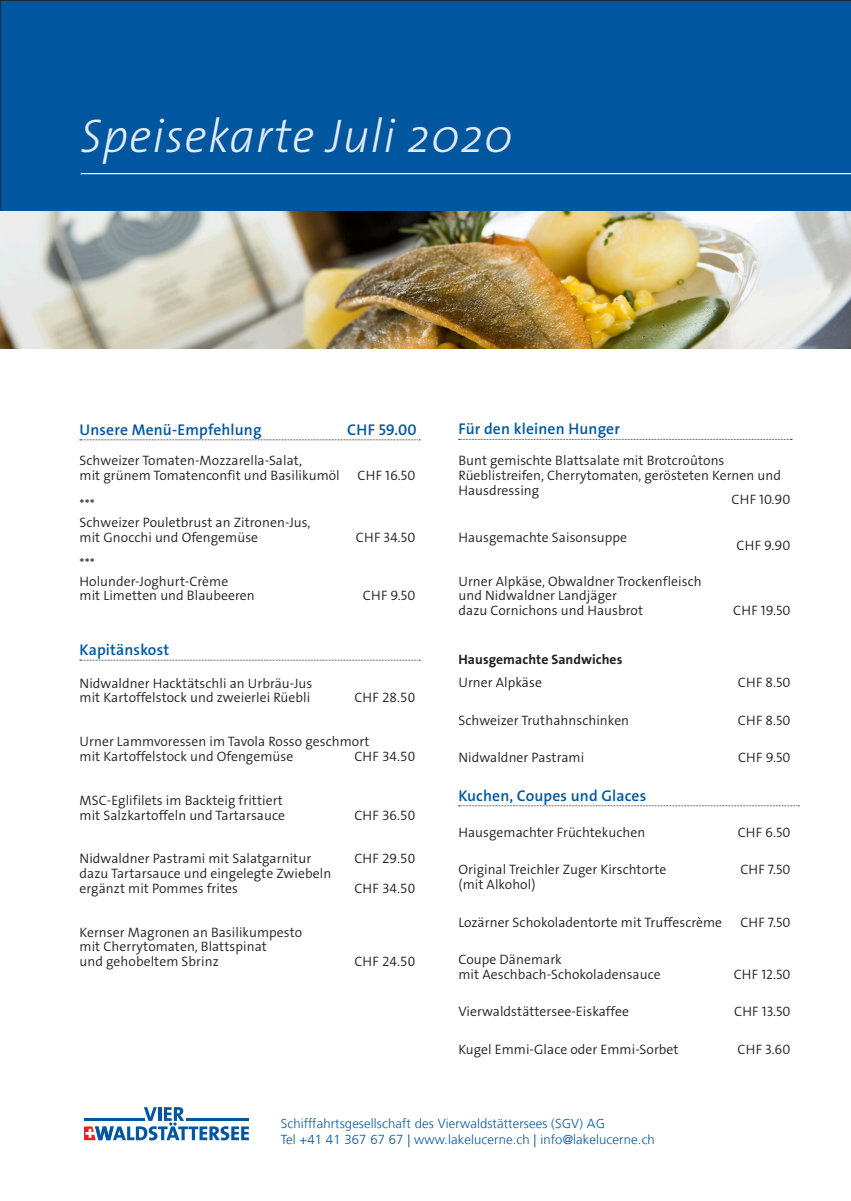
<style>
.page{position:relative;width:851px;height:1201px;background:#fff}
.page>*{position:absolute;margin:0;border:0;box-sizing:border-box;transform-origin:0 0}
.Absatzformat_5{font:italic 300 47.5px "The Sans Os F";letter-spacing:.02em;color:#e1ecf7}
.Lauftext_Titel{font:600 15.6px "The Sans Os F";letter-spacing:.01em;color:#01579f}
.Lauftext_7pt{font:300 13.65px/14.7px "The Sans Os F";letter-spacing:.005em;color:#231f20}
.Lauftext_14Pt_Untert{font:300 13.65px/14.7px "The Sans Os F";letter-spacing:.005em;color:#231f20}
.Lauftext_14Pt_Untert-2{font:700 13.65px "The Sans Os F";letter-spacing:.005em;color:#231f20}
.Adresse{font:300 13.05px "Frutiger LT Com";letter-spacing:.01em;color:#01579f}
</style>
<div class="page">
<div style="left:0;top:0;width:850px;height:212px;background:#01579f"></div>
<img style="left:0;top:212px;width:850px;height:136px">
<hr style="left:81px;top:173px;width:769px;height:1px;background:#fff">
<svg style="left:80px;top:439px;width:340px;height:1px"></svg>
<svg style="left:80px;top:660px;width:340px;height:1px"></svg>
<svg style="left:84px;top:1107px;width:165px;height:33px"></svg>
<svg style="left:458px;top:439px;width:334px;height:1px"></svg>
<svg style="left:458px;top:805px;width:341px;height:1px"></svg>
<p class="Absatzformat_5" style="left:81px;top:105px;width:434px">Speisekarte Juli 2020</p>
<p class="Lauftext_Titel" style="left:80px;top:419px;width:183px">Unsere Menü-Empfehlung</p>
<p class="Lauftext_Titel" style="left:347px;top:419px;width:71px">CHF 59.00</p>
<p class="Lauftext_7pt" style="left:80px;top:453px;width:262px">Schweizer Tomaten-Mozzarella-Salat,<br>mit grünem Tomatenconfit und Basilikumöl</p>
<p class="Lauftext_7pt" style="left:357px;top:468px;width:59px">CHF 16.50</p>
<p class="Lauftext_7pt" style="left:80px;top:497px;width:17px">***</p>
<p class="Lauftext_7pt" style="left:80px;top:515px;width:232px">Schweizer Pouletbrust an Zitronen-Jus,</p>
<p class="Lauftext_7pt" style="left:80px;top:530px;width:180px">mit Gnocchi und Ofengemüse</p>
<p class="Lauftext_7pt" style="left:356px;top:530px;width:61px">CHF 34.50</p>
<p class="Lauftext_7pt" style="left:80px;top:556px;width:17px">***</p>
<p class="Lauftext_7pt" style="left:80px;top:574px;width:177px">Holunder-Joghurt-Crème<br>mit Limetten und Blaubeeren</p>
<p class="Lauftext_7pt" style="left:363px;top:588px;width:54px">CHF 9.50</p>
<p class="Lauftext_Titel" style="left:80px;top:639px;width:91px">Kapitänskost</p>
<p class="Lauftext_7pt" style="left:80px;top:676px;width:234px">Nidwaldner Hacktätschli an Urbräu-Jus mit Kartoffelstock und zweierlei Rüebli</p>
<p class="Lauftext_7pt" style="left:354px;top:690px;width:62px">CHF 28.50</p>
<p class="Lauftext_7pt" style="left:80px;top:734px;width:291px">Urner Lammvoressen im Tavola Rosso geschmort mit Kartoffelstock und Ofengemüse</p>
<p class="Lauftext_7pt" style="left:354px;top:749px;width:62px">CHF 34.50</p>
<p class="Lauftext_7pt" style="left:80px;top:793px;width:207px">MSC-Eglifilets im Backteig frittiert mit Salzkartoffeln und Tartarsauce</p>
<p class="Lauftext_7pt" style="left:354px;top:807px;width:62px">CHF 36.50</p>
<p class="Lauftext_7pt" style="left:80px;top:851px;width:233px">Nidwaldner Pastrami mit Salatgarnitur</p>
<p class="Lauftext_7pt" style="left:354px;top:851px;width:62px">CHF 29.50</p>
<p class="Lauftext_7pt" style="left:80px;top:866px;width:253px">dazu Tartarsauce und eingelegte Zwiebeln ergänzt mit Pommes frites</p>
<p class="Lauftext_7pt" style="left:354px;top:881px;width:62px">CHF 34.50</p>
<p class="Lauftext_7pt" style="left:80px;top:924px;width:224px">Kernser Magronen an Basilikumpesto</p>
<p class="Lauftext_7pt" style="left:80px;top:939px;width:189px">mit Cherrytomaten, Blattspinat und gehobeltem Sbrinz</p>
<p class="Lauftext_7pt" style="left:354px;top:954px;width:62px">CHF 24.50</p>
<p class="Lauftext_Titel" style="left:458px;top:419px;width:163px">Für den kleinen Hunger</p>
<p class="Lauftext_14Pt_Untert" style="left:458px;top:453px;width:324px">Bunt gemischte Blattsalate mit Brotcroûtons<br>Rüeblistreifen, Cherrytomaten, gerösteten Kernen und<br>Hausdressing</p>
<p class="Lauftext_14Pt_Untert" style="left:731px;top:492px;width:60px">CHF 10.90</p>
<p class="Lauftext_14Pt_Untert" style="left:458px;top:530px;width:170px">Hausgemachte Saisonsuppe</p>
<p class="Lauftext_14Pt_Untert" style="left:736px;top:538px;width:55px">CHF 9.90</p>
<p class="Lauftext_14Pt_Untert" style="left:458px;top:574px;width:245px">Urner Alpkäse, Obwaldner Trockenfleisch und Nidwaldner Landjäger<br>dazu Cornichons und Hausbrot</p>
<p class="Lauftext_14Pt_Untert" style="left:733px;top:603px;width:59px">CHF 19.50</p>
<p class="Lauftext_14Pt_Untert-2" style="left:458px;top:651px;width:165px">Hausgemachte Sandwiches</p>
<p class="Lauftext_14Pt_Untert" style="left:458px;top:675px;width:85px">Urner Alpkäse</p>
<p class="Lauftext_14Pt_Untert" style="left:737px;top:675px;width:54px">CHF 8.50</p>
<p class="Lauftext_14Pt_Untert" style="left:458px;top:713px;width:172px">Schweizer Truthahnschinken</p>
<p class="Lauftext_14Pt_Untert" style="left:737px;top:713px;width:54px">CHF 8.50</p>
<p class="Lauftext_14Pt_Untert" style="left:458px;top:750px;width:127px">Nidwaldner Pastrami</p>
<p class="Lauftext_14Pt_Untert" style="left:738px;top:750px;width:54px">CHF 9.50</p>
<p class="Lauftext_Titel" style="left:458px;top:785px;width:189px">Kuchen, Coupes und Glaces</p>
<p class="Lauftext_14Pt_Untert" style="left:458px;top:825px;width:188px">Hausgemachter Früchtekuchen</p>
<p class="Lauftext_14Pt_Untert" style="left:737px;top:825px;width:54px">CHF 6.50</p>
<p class="Lauftext_14Pt_Untert" style="left:458px;top:862px;width:209px">Original Treichler Zuger Kirschtorte</p>
<p class="Lauftext_14Pt_Untert" style="left:740px;top:862px;width:52px">CHF 7.50</p>
<p class="Lauftext_14Pt_Untert" style="left:458px;top:877px;width:79px">(mit Alkohol)</p>
<p class="Lauftext_14Pt_Untert" style="left:458px;top:914px;width:265px">Lozärner Schokoladentorte mit Truffescrème</p>
<p class="Lauftext_14Pt_Untert" style="left:740px;top:914px;width:52px">CHF 7.50</p>
<p class="Lauftext_14Pt_Untert" style="left:458px;top:952px;width:204px">Coupe Dänemark<br>mit Aeschbach-Schokoladensauce</p>
<p class="Lauftext_14Pt_Untert" style="left:733px;top:967px;width:58px">CHF 12.50</p>
<p class="Lauftext_14Pt_Untert" style="left:458px;top:1004px;width:172px">Vierwaldstättersee-Eiskaffee</p>
<p class="Lauftext_14Pt_Untert" style="left:734px;top:1004px;width:58px">CHF 13.50</p>
<p class="Lauftext_14Pt_Untert" style="left:458px;top:1042px;width:222px">Kugel Emmi-Glace oder Emmi-Sorbet</p>
<p class="Lauftext_14Pt_Untert" style="left:737px;top:1042px;width:54px">CHF 3.60</p>
<p class="Adresse" style="left:281px;top:1116px;width:326px">Schifffahrtsgesellschaft des Vierwaldstättersees (SGV) AG</p>
<p class="Adresse" style="left:281px;top:1131px;width:375px">Tel +41 41 367 67 67 | www.lakelucerne.ch | info@lakelucerne.ch</p>
</div>
